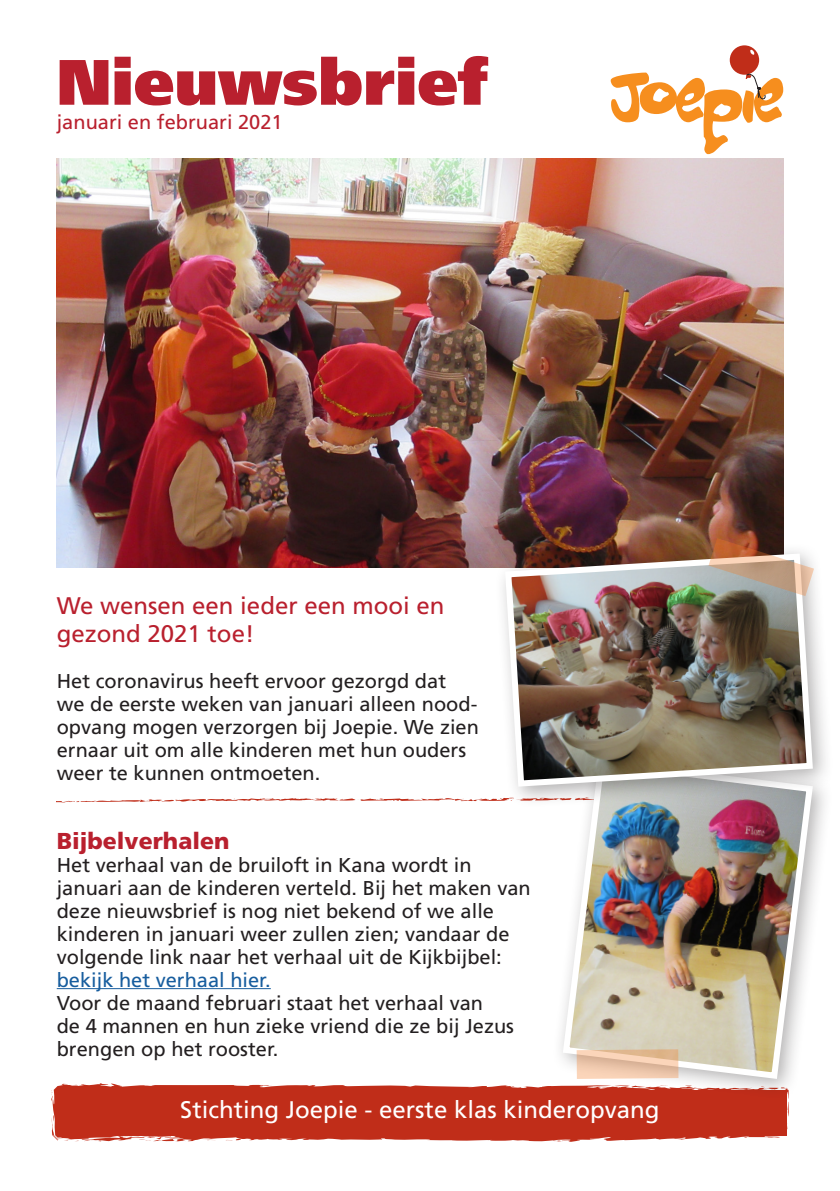
<style>
.page{position:relative;width:840px;height:1191px;background:#fff}
.page>*{position:absolute;margin:0;border:0;box-sizing:border-box;transform-origin:0 0}
.t1{font:900 64px "Frutiger LT Std";color:#b9202e}
.hoofdtekst{font:24px/28px "Frutiger LT Std";color:#b9202e}
.hoofdtekst-2{font:24px "Frutiger LT Std";color:#fff}
.kopjes{font:900 23px "Frutiger LT Std";color:#b9202e}
.hoofdtekst-3{font:20px/23px "Frutiger LT Std";color:#231f20}
.t2{font:20px "Frutiger LT Std";color:#b9202e}
.s1{color:#175d9e}
</style>
<div class="page">
<div style="left:729px;top:45px;width:29px;height:30px;background:#c02d19;border-radius:50%"></div>
<svg style="left:750px;top:49px;width:4px;height:6px"></svg>
<svg style="left:610px;top:73px;width:172px;height:81px"></svg>
<svg style="left:786px;top:1122px;width:2px;height:8px"></svg>
<svg style="left:52px;top:1083px;width:727px;height:58px;background:#c43a28"></svg>
<svg style="left:760px;top:1099px;width:28px;height:17px"></svg>
<svg style="left:507px;top:1085px;width:27px;height:9px"></svg>
<svg style="left:359px;top:1094px;width:13px;height:2px"></svg>
<svg style="left:74px;top:1084px;width:12px;height:1px"></svg>
<svg style="left:51px;top:1114px;width:17px;height:27px"></svg>
<svg style="left:91px;top:1137px;width:17px;height:4px"></svg>
<svg style="left:127px;top:1135px;width:48px;height:6px"></svg>
<svg style="left:202px;top:1139px;width:14px;height:2px"></svg>
<svg style="left:289px;top:1129px;width:17px;height:1px"></svg>
<svg style="left:419px;top:1130px;width:23px;height:1px"></svg>
<img style="left:57px;top:159px;width:725px;height:408px">
<hr style="left:57px;top:988px;width:214px;height:1px;background:#175d9e">
<svg style="left:57px;top:798px;width:437px;height:4px"></svg>
<div style="left:551px;top:749px;width:282px;height:350px;background:#231f20;opacity:.35"></div>
<img style="left:559px;top:807px;width:256px;height:275px">
<div style="left:494px;top:542px;width:339px;height:265px;background:#231f20;opacity:.35"></div>
<img style="left:501px;top:550px;width:314px;height:240px">
<svg style="left:708px;top:538px;width:105px;height:58px;background:#b99e8c"></svg>
<svg style="left:576px;top:1049px;width:120px;height:44px"></svg>
<p class="t1" style="left:57px;top:43px;width:432px">Nieuwsbrief</p>
<p class="t2" style="left:57px;top:110px;width:227px">januari en februari 2021</p>
<p class="hoofdtekst" style="left:57px;top:591px;width:389px">We wensen een ieder een mooi en gezond 2021 toe!</p>
<p class="hoofdtekst-3" style="left:57px;top:669px;width:423px">Het coronavirus heeft ervoor gezorgd dat we de eerste weken van januari alleen nood&shy;opvang mogen verzorgen bij Joepie. We zien ernaar uit om alle kinderen met hun ouders weer te kunnen ontmoeten.</p>
<p class="kopjes" style="left:57px;top:826px;width:174px">Bijbelverhalen</p>
<p class="hoofdtekst-3" style="left:57px;top:853px;width:475px">Het verhaal van de bruiloft in Kana wordt in januari aan de kinderen verteld. Bij het maken van deze nieuwsbrief is nog niet bekend of we alle kinderen in januari weer zullen zien; vandaar de volgende link naar het verhaal uit de Kijkbijbel: <span class="s1">bekijk het verhaal hier.</span></p>
<p class="hoofdtekst-3" style="left:57px;top:991px;width:458px">Voor de maand februari staat het verhaal van<br>de 4 mannen en hun zieke vriend die ze bij Jezus brengen op het rooster.</p>
<p class="hoofdtekst-2" style="left:180px;top:1095px;width:480px">Stichting Joepie - eerste klas kinderopvang</p>
</div>
